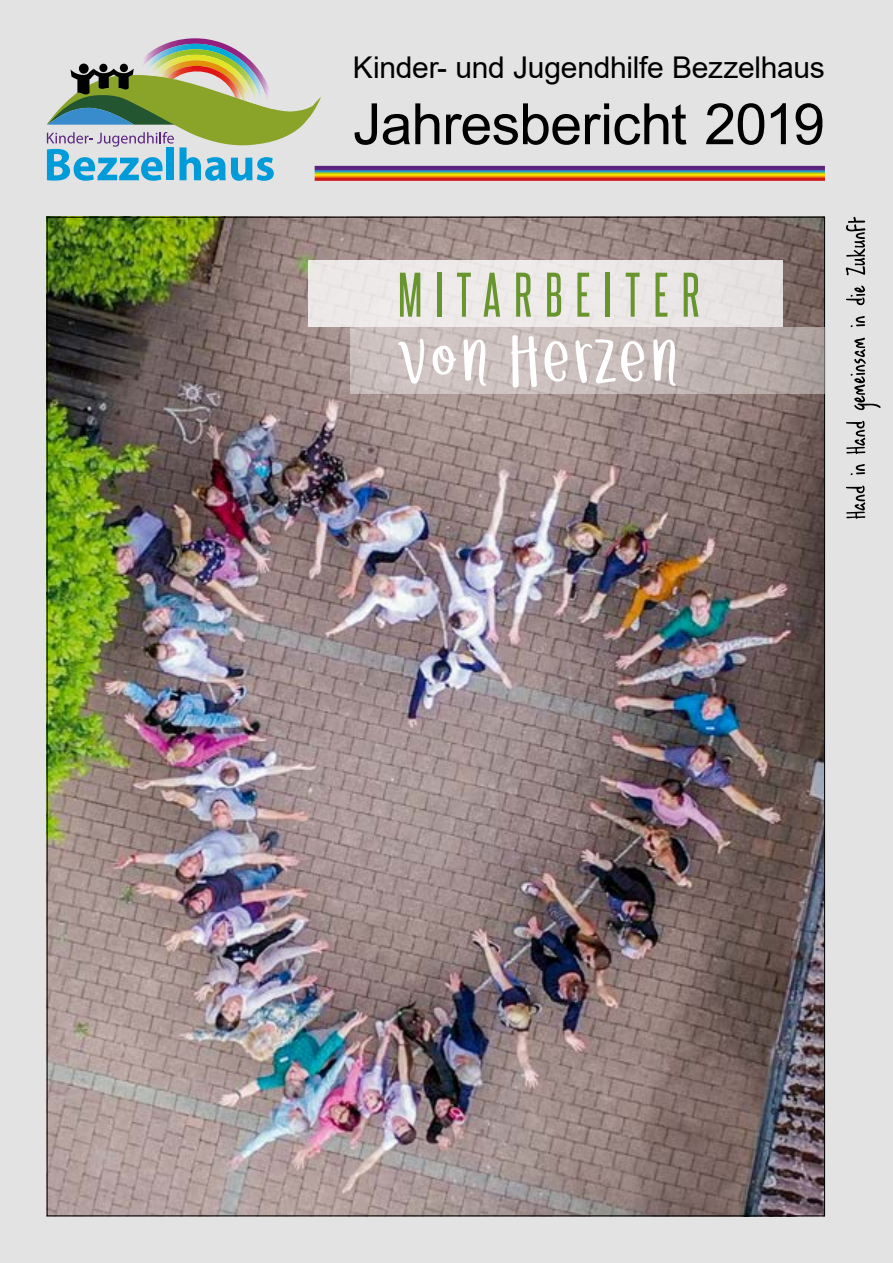
<style>
.page{position:relative;width:893px;height:1263px;background:#e3e3e3}
.page>*{position:absolute;margin:0;border:0;box-sizing:border-box;transform-origin:0 0}
.Fließtext{font:93.15px "Submarine Beach";letter-spacing:.015em;color:#fff}
.t1{font:57px "Arial";letter-spacing:-.015em;color:#000}
.Fließtext-2{font:53.55px "Steelfish Rg";letter-spacing:.245em;color:#69952f}
.t2{font:30px "Arial";letter-spacing:-.01em;color:#000}
</style>
<div class="page">
<img style="left:133px;top:38px;width:92px;height:31px">
<img style="left:136px;top:44px;width:99px;height:25px">
<img style="left:141px;top:49px;width:117px;height:20px">
<img style="left:147px;top:55px;width:110px;height:14px">
<img style="left:152px;top:60px;width:99px;height:9px">
<img style="left:157px;top:66px;width:88px;height:3px">
<div style="left:99px;top:64px;width:8px;height:8px;background:#020203;border-radius:50%"></div>
<div style="left:120px;top:64px;width:8px;height:8px;background:#020203;border-radius:50%"></div>
<div style="left:79px;top:64px;width:10px;height:10px;background:#000;border-radius:50%"></div>
<svg style="left:47px;top:69px;width:274px;height:112px"></svg>
<svg style="left:846px;top:486px;width:19px;height:33px"></svg>
<svg style="left:851px;top:464px;width:14px;height:11px"></svg>
<svg style="left:846px;top:421px;width:19px;height:33px"></svg>
<svg style="left:851px;top:338px;width:30px;height:72px"></svg>
<svg style="left:851px;top:316px;width:14px;height:11px"></svg>
<svg style="left:846px;top:286px;width:19px;height:19px"></svg>
<svg style="left:846px;top:217px;width:19px;height:58px"></svg>
<img style="left:49px;top:219px;width:774px;height:995px">
<svg style="left:315px;top:166px;width:510px;height:15px"></svg>
<div style="left:308px;top:260px;width:475px;height:67px;background:#ece8e7"></div>
<svg style="left:350px;top:327px;width:475px;height:67px"></svg>
<p class="t2" style="left:353px;top:47px;width:473px">Kinder- und Jugendhilfe Bezzelhaus</p>
<p class="t1" style="left:353px;top:85px;width:473px">Jahresbericht 2019</p>
<p class="Fließtext-2" style="left:398px;top:257px;width:303px">MITARBEITER</p>
<p class="Fließtext" style="left:398px;top:315px;width:282px">von Herzen</p>
</div>
